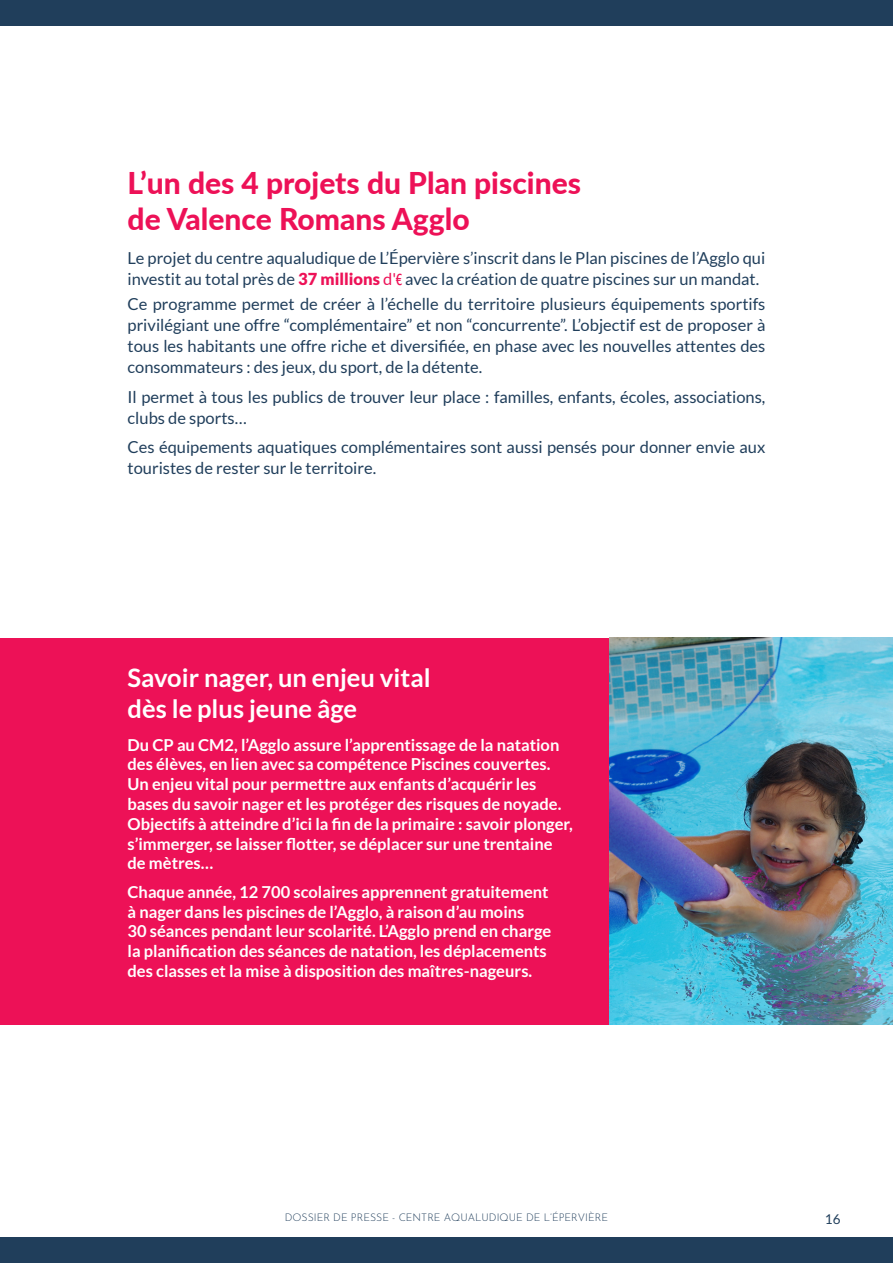
<style>
.page{position:relative;width:893px;height:1263px;background:#fff}
.page>*{position:absolute;margin:0;border:0;box-sizing:border-box;transform-origin:0 0}
.t1{font:800 30px/36px "Lato";color:#ed1157}
.t2{font:700 25.5px/30.6px "Lato";color:#fff}
.t3{font:16.5px/21px "Lato";color:#203e5b}
.t4{font:700 16.5px/19.8px "Lato";color:#fff}
.t5{font:13.5px "Lato";color:#203e5b}
.t6{font:300 10.5px "Josefin Sans";color:#203e5b}
.s1{font-weight:900;color:#ed1157}
.s2{color:#ed1157}
.s3{font-family:"Gill Sans";font-stretch:condensed;color:#ed1157}
</style>
<div class="page">
<div style="left:0;top:0;width:893px;height:26px;background:#203e5b"></div>
<div style="left:0;top:1237px;width:893px;height:26px;background:#203e5b"></div>
<div style="left:0;top:638px;width:893px;height:386px;background:#ed1157"></div>
<img style="left:609px;top:638px;width:284px;height:386px">
<p class="t1" style="left:128px;top:164px;width:455px">L’un des 4 projets du Plan piscines de Valence Romans Agglo</p>
<p class="t3" style="left:128px;top:247px;width:639px">Le projet du centre aqualudique de L’Épervière s’inscrit dans le Plan piscines de l’Agglo qui investit au total près de <span class="s1">37 millions</span> <span class="s2">d'</span><span class="s3">€</span> avec la création de quatre piscines sur un mandat.</p>
<p class="t3" style="left:128px;top:294px;width:639px;text-align:justify">Ce programme permet de créer à l’échelle du territoire plusieurs équipements sportifs privilégiant une offre “complémentaire” et non “concurrente”. L’objectif est de proposer à tous les habitants une offre riche et diversifiée, en phase avec les nouvelles attentes des consommateurs : des jeux, du sport, de la détente.</p>
<p class="t3" style="left:128px;top:386px;width:639px">Il permet à tous les publics de trouver leur place : familles, enfants, écoles, associations, clubs de sports…</p>
<p class="t3" style="left:128px;top:437px;width:639px">Ces équipements aquatiques complémentaires sont aussi pensés pour donner envie aux touristes de rester sur le territoire.</p>
<p class="t2" style="left:128px;top:662px;width:305px">Savoir nager, un enjeu vital dès le plus jeune âge</p>
<p class="t4" style="left:128px;top:734px;width:435px">Du CP au CM2, l’Agglo assure l’apprentissage de la natation des élèves, en lien avec sa compétence Piscines couvertes.<br>Un enjeu vital pour permettre aux enfants d’acquérir les bases du savoir nager et les protéger des risques de noyade.</p>
<p class="t4" style="left:128px;top:814px;width:447px">Objectifs à atteindre d’ici la fin de la primaire : savoir plonger, s’immerger, se laisser flotter, se déplacer sur une trentaine de mètres…</p>
<p class="t4" style="left:128px;top:881px;width:425px">Chaque année, 12 700 scolaires apprennent gratuitement à nager dans les piscines de l’Agglo, à raison d’au moins<br>30 séances pendant leur scolarité. L’Agglo prend en charge la planification des séances de natation, les déplacements des classes et la mise à disposition des maîtres-nageurs.</p>
<p class="t6" style="left:285px;top:1209px;width:325px">DOSSIER DE PRESSE - CENTRE AQUALUDIQUE DE L’ÉPERVIÈRE</p>
<p class="t5" style="left:825px;top:1211px;width:17px">16</p>
</div>
